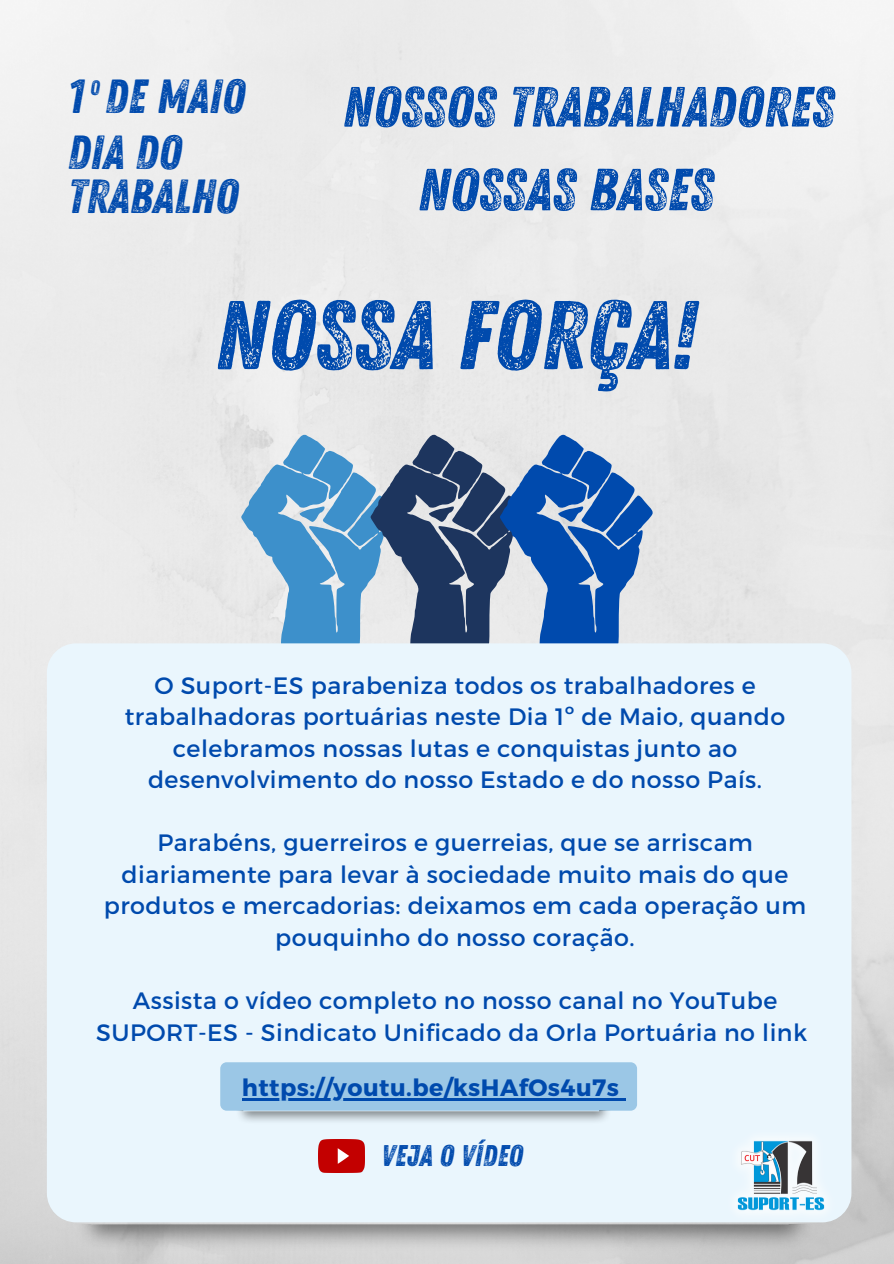
<style>
.page{position:relative;width:894px;height:1264px;background:#fff}
.page>*{position:absolute;margin:0;border:0;box-sizing:border-box;transform-origin:0 0}
.t1{font:97.35px "Zing Rust G2 Base";color:#004aad}
.t2{font:59.25px "Zing Rust G2 Base";color:#004aad}
.t3{font:56.55px "Zing Rust G2 Base";color:#004aad}
.t4{font:47.85px/44px "Zing Rust G2 Base";color:#004aad}
.t5{font:29.85px "Zing Rust G2 Base";color:#004aad}
.t6{font:23.7px/31.5px "Montserrat";letter-spacing:.02em;color:#004aad;text-align:center}
.t7{font:700 23.7px "Montserrat";letter-spacing:.02em;color:#004aad}
.t8{font:20.85px "Zing Rust G2 Base";color:#004aad}
</style>
<div class="page">
<img style="left:0;top:0;width:893px;height:1263px">
<svg style="left:241px;top:434px;width:411px;height:209px;background:#6c91b9"></svg>
<div style="left:47px;top:643px;width:804px;height:579px;background:#eaf6fd;border-radius:29px"></div>
<img style="left:722px;top:1141px;width:117px;height:86px">
<img style="left:318px;top:1139px;width:46px;height:33px">
<div style="left:220px;top:1062px;width:417px;height:48px;background:#9bc7e6;border-radius:6px"></div>
<hr style="left:242px;top:1097px;width:377px;height:3px;background:#004aad">
<svg style="left:619px;top:1098px;width:6px;height:2px"></svg>
<img style="left:75px;top:1224px;width:738px;height:25px">
<p class="t4" style="left:67px;top:75px;width:179px">1 DE MAIO</p>
<p class="t8" style="left:90px;top:75px;width:11px">0</p>
<p class="t3" style="left:342px;top:74px;width:492px">NOSSOS TRABALHADORES</p>
<p class="t2" style="left:417px;top:155px;width:297px">NOSSAS BASES</p>
<p class="t4" style="left:67px;top:132px;width:172px">DIA DO<br>TRABALHO</p>
<p class="t1" style="left:215px;top:279px;width:482px">NOSSA FORÇA!</p>
<p class="t6" style="left:125px;top:668px;width:661px">O Suport-ES parabeniza todos os trabalhadores e trabalhadoras portuárias neste Dia 1º de Maio, quando celebramos nossas lutas e conquistas junto ao desenvolvimento do nosso Estado e do nosso País.</p>
<p class="t6" style="left:104px;top:825px;width:703px">Parabéns, guerreiros e guerreias, que se arriscam diariamente para levar à sociedade muito mais do que produtos e mercadorias: deixamos em cada operação um pouquinho do nosso coração.</p>
<p class="t6" style="left:96px;top:983px;width:712px">Assista o vídeo completo no nosso canal no YouTube<br>SUPORT-ES - Sindicato Unificado da Orla Portuária no link</p>
<p class="t7" style="left:242px;top:1071px;width:378px">https://youtu.be/ksHAfOs4u7s</p>
<p class="t5" style="left:381px;top:1138px;width:143px">VEJA O VÍDEO</p>
</div>
